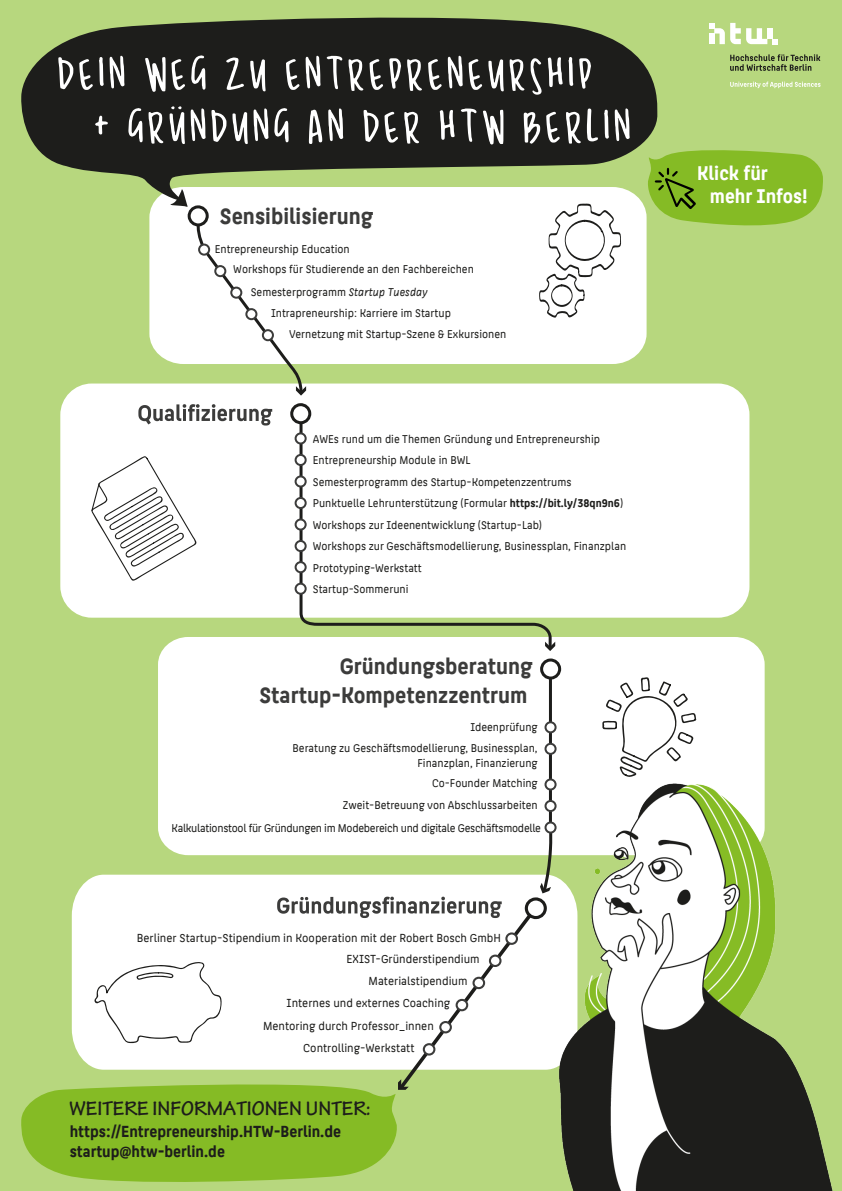
<style>
.page{position:relative;width:842px;height:1191px;background:#b7d77e}
.page>*{position:absolute;margin:0;border:0;box-sizing:border-box;transform-origin:0 0}
.t1{font:58px/52.7px "Simplicity";color:#fff}
.t2{font:700 24px/28.8px "HTW Berlin Office";color:#3c3c3b;text-align:right}
.t3{font:700 21px "Tekton Pro";color:#1d1d1b}
.t4{font:700 21px/22.8px "HTW Berlin Office";color:#fff}
.t5{font:700 17px/20.4px "HTW Berlin Office";color:#1d1d1b}
.t6{font:12.3px "HTW Berlin Office";color:#1d1d1b}
.t7{font:12px/21.5px "HTW Berlin Office";color:#1d1d1b}
.t8{font:12px "HTW Berlin Office";letter-spacing:-.025em;color:#1d1d1b}
.s1{font-style:italic}
.s2{font-weight:700}
</style>
<div class="page">
<svg style="left:21px;top:1084px;width:376px;height:98px;background:#8abd2e"></svg>
<div style="left:149px;top:202px;width:498px;height:162px;background:#fff"></div>
<svg style="left:21px;top:17px;width:637px;height:185px;fill:#1d1d1b"></svg>
<div style="left:72px;top:874px;width:205px;height:195px;background:#fff"></div>
<div style="left:158px;top:637px;width:607px;height:218px;background:#fff;border-radius:29px"></div>
<div style="left:60px;top:383px;width:689px;height:234px;background:#fff;border-radius:31px"></div>
<svg style="left:138px;top:404px;width:134px;height:21px"></svg>
<svg style="left:298px;top:426px;width:255px;height:215px"></svg>
<div style="left:296px;top:433px;width:10px;height:10px;background:#fff;border-radius:50%"></div>
<div style="left:295px;top:432px;width:12px;height:12px;border:2px solid #3c3c3b;border-radius:50%"></div>
<div style="left:296px;top:455px;width:10px;height:10px;background:#fff;border-radius:50%"></div>
<div style="left:295px;top:454px;width:12px;height:12px;border:2px solid #3c3c3b;border-radius:50%"></div>
<div style="left:296px;top:476px;width:10px;height:10px;background:#fff;border-radius:50%"></div>
<div style="left:295px;top:475px;width:12px;height:12px;border:2px solid #3c3c3b;border-radius:50%"></div>
<div style="left:296px;top:498px;width:10px;height:10px;background:#fff;border-radius:50%"></div>
<div style="left:295px;top:497px;width:12px;height:12px;border:2px solid #3c3c3b;border-radius:50%"></div>
<div style="left:296px;top:519px;width:10px;height:10px;background:#fff;border-radius:50%"></div>
<div style="left:295px;top:518px;width:12px;height:12px;border:2px solid #3c3c3b;border-radius:50%"></div>
<div style="left:296px;top:541px;width:10px;height:10px;background:#fff;border-radius:50%"></div>
<div style="left:295px;top:540px;width:12px;height:12px;border:2px solid #3c3c3b;border-radius:50%"></div>
<div style="left:296px;top:562px;width:10px;height:10px;background:#fff;border-radius:50%"></div>
<div style="left:295px;top:561px;width:12px;height:12px;border:2px solid #3c3c3b;border-radius:50%"></div>
<div style="left:296px;top:583px;width:10px;height:11px;background:#fff;border-radius:50%"></div>
<div style="left:295px;top:582px;width:12px;height:13px;border:2px solid #3c3c3b;border-radius:50%"></div>
<svg style="left:91px;top:456px;width:106px;height:125px"></svg>
<svg style="left:291px;top:403px;width:21px;height:23px"></svg>
<svg style="left:166px;top:187px;width:140px;height:208px;background:#f1f4ec"></svg>
<div style="left:199px;top:244px;width:10px;height:11px;background:#fff;border-radius:50%"></div>
<div style="left:215px;top:266px;width:10px;height:10px;background:#fff;border-radius:50%"></div>
<div style="left:198px;top:243px;width:12px;height:13px;border:2px solid #3c3c3b;border-radius:50%"></div>
<div style="left:231px;top:288px;width:10px;height:10px;background:#fff;border-radius:50%"></div>
<div style="left:214px;top:265px;width:12px;height:12px;border:2px solid #3c3c3b;border-radius:50%"></div>
<div style="left:246px;top:309px;width:10px;height:10px;background:#fff;border-radius:50%"></div>
<div style="left:230px;top:287px;width:12px;height:12px;border:2px solid #3c3c3b;border-radius:50%"></div>
<div style="left:262px;top:331px;width:10px;height:10px;background:#fff;border-radius:50%"></div>
<div style="left:245px;top:308px;width:12px;height:12px;border:2px solid #3c3c3b;border-radius:50%"></div>
<div style="left:262px;top:329px;width:12px;height:12px;border:2px solid #3c3c3b;border-radius:50%"></div>
<svg style="left:730px;top:54px;width:90px;height:17px"></svg>
<svg style="left:730px;top:82px;width:90px;height:6px"></svg>
<div style="left:767px;top:28px;width:6px;height:11px;background:#fff"></div>
<svg style="left:773px;top:39px;width:5px;height:5px"></svg>
<svg style="left:709px;top:23px;width:58px;height:21px"></svg>
<svg style="left:539px;top:203px;width:82px;height:115px;background:#e7e7e7"></svg>
<svg style="left:608px;top:677px;width:80px;height:24px"></svg>
<svg style="left:94px;top:961px;width:128px;height:82px;background:#f3f3f3"></svg>
<svg style="left:647px;top:144px;width:176px;height:82px"></svg>
<svg style="left:277px;top:641px;width:285px;height:450px"></svg>
<div style="left:506px;top:933px;width:11px;height:10px;background:#fff;border-radius:50%"></div>
<div style="left:505px;top:932px;width:13px;height:13px;border:2px solid #3c3c3b;border-radius:50%"></div>
<img style="left:516px;top:701px;width:317px;height:490px">
<svg style="left:171px;top:106px;width:10px;height:3px"></svg>
<h1 class="t1" style="left:92px;top:46px;width:542px;text-indent:-37px">DEIN WEG ZU ENTREPRENEURSHIP<br>&amp; GRUNDUNG AN DER HTW BERLIN</h1>
<h2 class="t2" style="left:220px;top:200px;width:155px">Sensibilisierung</h2>
<p class="t7" style="left:233px;top:238px;width:242px;line-height:19.8px;text-indent:-18px">Entrepreneurship Education<br>Workshops für Studierende an den Fachbereichen</p>
<p class="t7" style="left:251px;top:280px;width:179px">Semesterprogramm <span class="s1">Startup Tuesday</span></p>
<p class="t7" style="left:271px;top:302px;width:181px">Intrapreneurship: Karriere im Startup</p>
<p class="t7" style="left:289px;top:323px;width:219px">Vernetzung mit Startup-Szene &amp; Exkursionen</p>
<p class="t7" style="left:313px;top:427px;width:289px">AWEs rund um die Themen Gründung und Entrepreneurship<br>Entrepreneurship Module in BWL</p>
<p class="t7" style="left:313px;top:491px;width:315px">Punktuelle Lehrunterstützung (Formular <span class="s2">https://bit.ly/38qn9n6</span>)<br>Workshops zur Ideenentwicklung (Startup-Lab)<br>Workshops zur Geschäftsmodellierung, Businessplan, Finanzplan Prototyping-Werkstatt<br>Startup-Sommeruni</p>
<p class="t7" style="left:313px;top:470px;width:260px">Semesterprogramm des Startup-Kompetenzzentrums</p>
<h2 class="t2" style="left:259px;top:650px;width:275px">Gründungsberatung<br>Startup-Kompetenzzentrum</h2>
<p class="t7" style="left:293px;top:715px;width:247px;text-align:right">Ideenprüfung<br>Beratung zu Geschäftsmodellierung, Businessplan,</p>
<p class="t7" style="left:343px;top:751px;width:196px;line-height:21.2px;text-align:right">Finanzplan, Finanzierung<br>Co-Founder Matching<br>Zweit-Betreuung von Abschlussarbeiten</p>
<p class="t8" style="left:172px;top:818px;width:371px">Kalkulationstool für Gründungen im Modebereich und digitale Geschäftsmodelle</p>
<p class="t6" style="left:137px;top:928px;width:366px">Berliner Startup-Stipendium in Kooperation mit der Robert Bosch GmbH</p>
<p class="t6" style="left:347px;top:949px;width:135px">EXIST-Gründerstipendium</p>
<p class="t6" style="left:369px;top:970px;width:100px">Materialstipendium</p>
<p class="t6" style="left:287px;top:993px;width:165px">Internes und externes Coaching</p>
<p class="t6" style="left:263px;top:1016px;width:172px">Mentoring durch Professor_innen</p>
<p class="t6" style="left:303px;top:1038px;width:113px">Controlling-Werkstatt</p>
<h3 class="t3" style="left:69px;top:1096px;width:303px">WEITERE INFORMATIONEN UNTER:</h3>
<h3 class="t5" style="left:70px;top:1120px;width:273px">https://Entrepreneurship.HTW-Berlin.de startup@htw-berlin.de</h3>
<h3 class="t4" style="left:710px;top:161px;width:99px;text-indent:-13px">Klick für mehr Infos!</h3>
</div>
